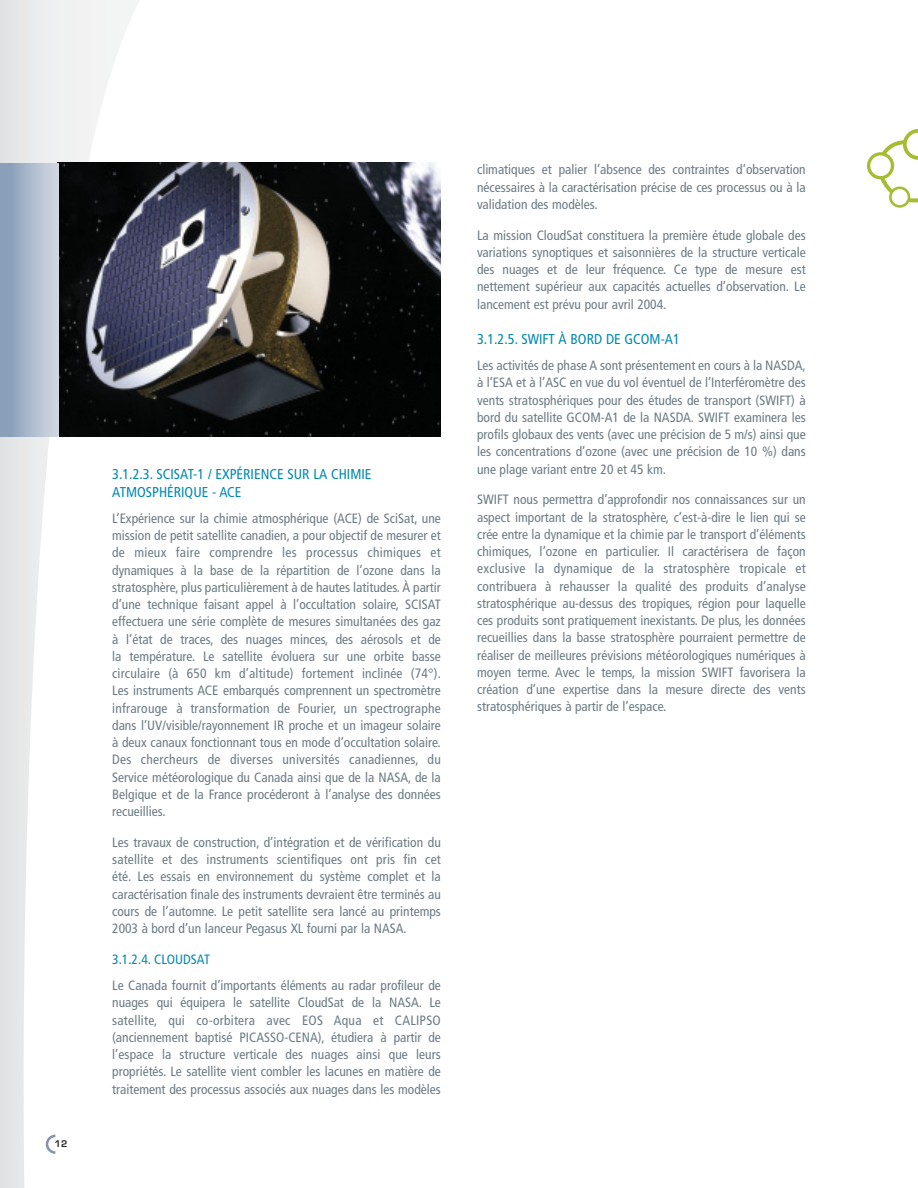
<style>
.page{position:relative;width:918px;height:1188px;background:#fff}
.page>*{position:absolute;margin:0;border:0;box-sizing:border-box;transform-origin:0 0}
.t1{font:condensed 14.25px/17.2px "Frutiger";color:#0089af}
.t2{font:condensed 13.5px/17.2px "Frutiger";color:#6b7b84;text-align:justify}
.t3{font:condensed 13.5px "Frutiger";color:#0089af}
.t4{font:600 9px "Eurostile";color:#231f20}
</style>
<div class="page">
<svg style="left:867px;top:152px;width:27px;height:27px"></svg>
<svg style="left:874px;top:129px;width:44px;height:78px"></svg>
<div style="left:870px;top:156px;width:21px;height:20px;background:#fff;border-radius:50%"></div>
<div style="left:892px;top:189px;width:16px;height:16px;background:#fff;border-radius:50%"></div>
<svg style="left:0;top:0;width:139px;height:1188px"></svg>
<svg style="left:46px;top:1135px;width:9px;height:19px"></svg>
<img style="left:58px;top:162px;width:383px;height:275px">
<div style="left:0;top:163px;width:58px;height:273px;background:linear-gradient(to right,#8098b5,#d1d7e1)"></div>
<p class="t4" style="left:55px;top:1141px;width:14px">12</p>
<p class="t1" style="left:112px;top:467px;width:261px">3.1.2.3. SCISAT-1 / EXPÉRIENCE SUR LA CHIMIE<br>ATMOSPHÉRIQUE - ACE</p>
<p class="t2" style="left:112px;top:511px;width:330px">L’Expérience sur la chimie atmosphérique (ACE) de SciSat, une mission de petit satellite canadien, a pour objectif de mesurer et de mieux faire comprendre les processus chimiques et dynamiques à la base de la répartition de l’ozone dans la stratosphère, plus particulièrement à de hautes latitudes. À partir d’une technique faisant appel à l’occultation solaire, SCISAT effectuera une série complète de mesures simultanées des gaz à l’état de traces, des nuages minces, des aérosols et de la température. Le satellite évoluera sur une orbite basse circulaire (à 650 km d’altitude) fortement inclinée (74°).<br>Les instruments ACE embarqués comprennent un spectromètre infrarouge à transformation de Fourier, un spectrographe dans l’UV/visible/rayonnement IR proche et un imageur solaire à deux canaux fonctionnant tous en mode d’occultation solaire.<br>Des chercheurs de diverses universités canadiennes, du Service météorologique du Canada ainsi que de la NASA, de la Belgique et de la France procéderont à l’analyse des données recueillies.</p>
<p class="t2" style="left:112px;top:835px;width:330px">Les travaux de construction, d’intégration et de vérification du satellite et des instruments scientifiques ont pris fin cet été. Les essais en environnement du système complet et la caractérisation finale des instruments devraient être terminés au cours de l’automne. Le petit satellite sera lancé au printemps 2003 à bord d’un lanceur Pegasus XL fourni par la NASA.</p>
<p class="t3" style="left:112px;top:954px;width:99px">3.1.2.4. CLOUDSAT</p>
<p class="t2" style="left:112px;top:978px;width:330px">Le Canada fournit d’importants éléments au radar profileur de nuages qui équipera le satellite CloudSat de la NASA. Le satellite, qui co-orbitera avec EOS Aqua et CALIPSO (anciennement baptisé PICASSO-CENA), étudiera à partir de l’espace la structure verticale des nuages ainsi que leurs propriétés. Le satellite vient combler les lacunes en matière de traitement des processus associés aux nuages dans les modèles</p>
<p class="t2" style="left:477px;top:162px;width:330px">climatiques et palier l’absence des contraintes d’observation nécessaires à la caractérisation précise de ces processus ou à la validation des modèles.</p>
<p class="t2" style="left:477px;top:227px;width:330px">La mission CloudSat constituera la première étude globale des variations synoptiques et saisonnières de la structure verticale des nuages et de leur fréquence. Ce type de mesure est nettement supérieur aux capacités actuelles d’observation. Le lancement est prévu pour avril 2004.</p>
<p class="t1" style="left:477px;top:331px;width:204px">3.1.2.5. SWIFT À BORD DE GCOM-A1</p>
<p class="t2" style="left:477px;top:358px;width:330px">Les activités de phase A sont présentement en cours à la NASDA, à l’ESA et à l’ASC en vue du vol éventuel de l’Interféromètre des vents stratosphériques pour des études de transport (SWIFT) à bord du satellite GCOM-A1 de la NASDA. SWIFT examinera les profils globaux des vents (avec une précision de 5 m/s) ainsi que les concentrations d’ozone (avec une précision de 10 %) dans une plage variant entre 20 et 45 km.</p>
<p class="t2" style="left:477px;top:492px;width:330px">SWIFT nous permettra d’approfondir nos connaissances sur un aspect important de la stratosphère, c’est-à-dire le lien qui se crée entre la dynamique et la chimie par le transport d’éléments chimiques, l’ozone en particulier. Il caractérisera de façon exclusive la dynamique de la stratosphère tropicale et contribuera à rehausser la qualité des produits d’analyse stratosphérique au-dessus des tropiques, région pour laquelle ces produits sont pratiquement inexistants. De plus, les données recueillies dans la basse stratosphère pourraient permettre de réaliser de meilleures prévisions météorologiques numériques à moyen terme. Avec le temps, la mission SWIFT favorisera la création d’une expertise dans la mesure directe des vents stratosphériques à partir de l’espace.</p>
</div>
